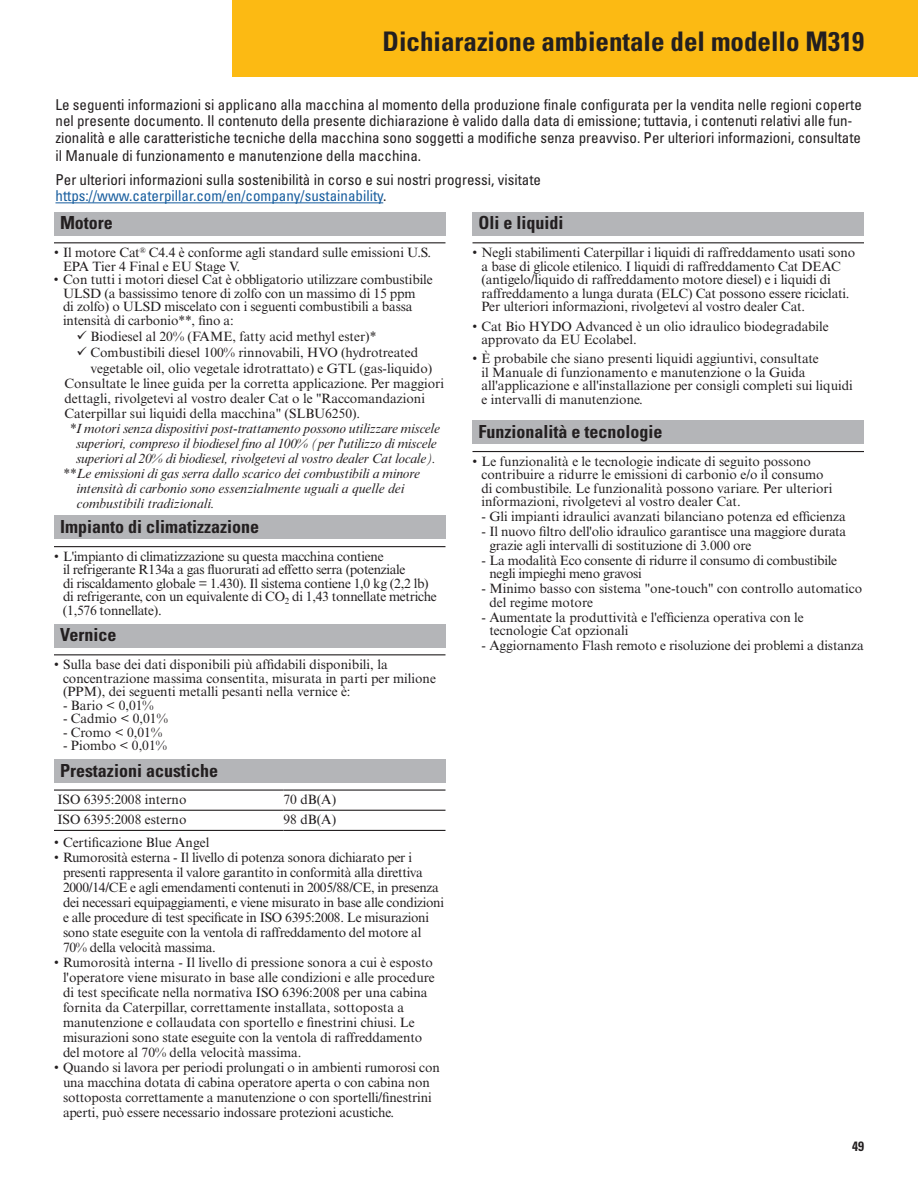
<style>
.page{position:relative;width:918px;height:1188px;background:#fff}
.page>*{position:absolute;margin:0;border:0;box-sizing:border-box;transform-origin:0 0}
.t1{font:700 condensed 27px "Univers LT Std";color:#231f20}
.t2{font:700 condensed 18px "Univers LT Std";color:#231f20}
.t3{font:condensed 15px/16.5px "Univers LT Std";color:#231f20}
.t4{font:condensed 15px "Univers LT Std";color:#175d9e}
.t5{font:13.5px/13.5px "Times New Roman MT Std";letter-spacing:-.01em;color:#231f20}
.t6{font:italic 13.5px "Times New Roman MT Std";letter-spacing:-.02em;color:#231f20}
.t7{font:italic 13.5px "Times New Roman MT Std";color:#231f20}
.t8{font:700 condensed 13.5px "Univers LT Std";color:#231f20}
.s1{color:#231f20}
</style>
<div class="page">
<div style="left:232px;top:0;width:686px;height:76px;background:#fcba13"></div>
<div style="left:54px;top:212px;width:392px;height:23px;background:#b4b5b8"></div>
<hr style="left:54px;top:242px;width:392px;height:1px;background:#231f20">
<div style="left:54px;top:516px;width:392px;height:23px;background:#b4b5b8"></div>
<hr style="left:54px;top:546px;width:392px;height:1px;background:#231f20">
<div style="left:54px;top:624px;width:392px;height:23px;background:#b4b5b8"></div>
<hr style="left:54px;top:654px;width:392px;height:1px;background:#231f20">
<div style="left:54px;top:759px;width:392px;height:24px;background:#b4b5b8"></div>
<hr style="left:54px;top:790px;width:230px;height:1px;background:#231f20">
<hr style="left:284px;top:790px;width:162px;height:1px;background:#231f20">
<hr style="left:54px;top:810px;width:230px;height:1px;background:#231f20">
<hr style="left:284px;top:810px;width:162px;height:1px;background:#231f20">
<hr style="left:54px;top:830px;width:230px;height:1px;background:#231f20">
<hr style="left:284px;top:830px;width:162px;height:1px;background:#231f20">
<div style="left:472px;top:212px;width:392px;height:23px;background:#b4b5b8"></div>
<hr style="left:472px;top:242px;width:392px;height:1px;background:#231f20">
<div style="left:472px;top:421px;width:392px;height:23px;background:#b4b5b8"></div>
<hr style="left:472px;top:451px;width:392px;height:1px;background:#231f20">
<hr style="left:56px;top:202px;width:327px;height:1px;background:#175d9e">
<h1 class="t1" style="left:251px;top:25px;width:536px">Caratteristiche tecniche dell'escavatore gommat</h1>
<h1 class="t1" style="left:383px;top:25px;width:483px">Dichiarazione ambientale del modello M319</h1>
<p class="t3" style="left:56px;top:96px;width:808px">Le seguenti informazioni si applicano alla macchina al momento della produzione finale configurata per la vendita nelle regioni coperte nel presente documento. Il contenuto della presente dichiarazione è valido dalla data di emissione; tuttavia, i contenuti relativi alle fun&shy;zionalità e alle caratteristiche tecniche della macchina sono soggetti a modifiche senza preavviso. Per ulteriori informazioni, consultate</p>
<p class="t3" style="left:56px;top:143px;width:487px;line-height:24px">il Manuale di funzionamento e manutenzione della macchina.<br>Per ulteriori informazioni sulla sostenibilità in corso e sui nostri progressi, visitate</p>
<p class="t4" style="left:56px;top:187px;width:331px">https://www.caterpillar.com/en/company/sustainability<span class="s1">.</span></p>
<h2 class="t2" style="left:60px;top:212px;width:54px">Motore</h2>
<p class="t5" style="left:63px;top:246px;width:370px;text-indent:-9px">• Il motore Cat<sup>®</sup> C4.4 è conforme agli standard sulle emissioni U.S.<br>EPA Tier 4 Final e EU Stage V.</p>
<p class="t5" style="left:63px;top:273px;width:371px;text-indent:-9px">• Con tutti i motori diesel Cat è obbligatorio utilizzare combustibile ULSD (a bassissimo tenore di zolfo con un massimo di 15 ppm<br>di zolfo) o ULSD miscelato con i seguenti combustibili a bassa intensità di carbonio**, fino a:</p>
<p class="t5" style="left:77px;top:329px;width:301px">✓ Biodiesel al 20% (FAME, fatty acid methyl ester)*</p>
<p class="t5" style="left:77px;top:346px;width:343px">✓ Combustibili diesel 100% rinnovabili, HVO (hydrotreated</p>
<p class="t5" style="left:90px;top:362px;width:343px">vegetable oil, olio vegetale idrotrattato) e GTL (gas-liquido)</p>
<p class="t5" style="left:64px;top:377px;width:381px">Consultate le linee guida per la corretta applicazione. Per maggiori</p>
<p class="t5" style="left:64px;top:392px;width:362px">dettagli, rivolgetevi al vostro dealer Cat o le "Raccomandazioni</p>
<p class="t5" style="left:64px;top:407px;width:297px">Caterpillar sui liquidi della macchina" (SLBU6250).</p>
<p class="t6" style="left:70px;top:421px;width:372px">*I motori senza dispositivi post-trattamento possono utilizzare miscele</p>
<p class="t6" style="left:76px;top:436px;width:362px">superiori, compreso il biodiesel fino al 100% (per l'utilizzo di miscele</p>
<p class="t6" style="left:76px;top:451px;width:361px">superiori al 20% di biodiesel, rivolgetevi al vostro dealer Cat locale).</p>
<p class="t6" style="left:63px;top:466px;width:359px">**Le emissioni di gas serra dallo scarico dei combustibili a minore</p>
<p class="t7" style="left:77px;top:481px;width:329px">intensità di carbonio sono essenzialmente uguali a quelle dei</p>
<p class="t7" style="left:77px;top:496px;width:140px">combustibili tradizionali.</p>
<h2 class="t2" style="left:60px;top:516px;width:201px">Impianto di climatizzazione</h2>
<p class="t5" style="left:63px;top:550px;width:375px;text-indent:-9px">• L'impianto di climatizzazione su questa macchina contiene<br>il refrigerante R134a a gas fluorurati ad effetto serra (potenziale<br>di riscaldamento globale = 1.430). Il sistema contiene 1,0 kg (2,2 lb) di refrigerante, con un equivalente di CO<sub>2</sub> di 1,43 tonnellate metriche (1,576 tonnellate).</p>
<h2 class="t2" style="left:60px;top:624px;width:58px">Vernice</h2>
<p class="t5" style="left:63px;top:658px;width:374px;text-indent:-9px">• Sulla base dei dati disponibili più affidabili disponibili, la concentrazione massima consentita, misurata in parti per milione (PPM), dei seguenti metalli pesanti nella vernice è:</p>
<p class="t5" style="left:63px;top:698px;width:92px">- Bario &lt; 0,01%</p>
<p class="t5" style="left:63px;top:712px;width:106px">- Cadmio &lt; 0,01%</p>
<p class="t5" style="left:63px;top:725px;width:101px">- Cromo &lt; 0,01%</p>
<p class="t5" style="left:63px;top:739px;width:105px">- Piombo &lt; 0,01%</p>
<h2 class="t2" style="left:60px;top:759px;width:160px">Prestazioni acustiche</h2>
<p class="t5" style="left:57px;top:793px;width:131px">ISO 6395:2008 interno</p>
<p class="t5" style="left:284px;top:793px;width:54px">70 dB(A)</p>
<p class="t5" style="left:57px;top:813px;width:131px">ISO 6395:2008 esterno</p>
<p class="t5" style="left:284px;top:813px;width:54px">98 dB(A)</p>
<p class="t5" style="left:54px;top:836px;width:157px">• Certificazione Blue Angel</p>
<p class="t5" style="left:63px;top:850px;width:383px;line-height:15px;text-indent:-9px">• Rumorosità esterna - Il livello di potenza sonora dichiarato per i presenti rappresenta il valore garantito in conformità alla direttiva 2000/14/CE e agli emendamenti contenuti in 2005/88/CE, in presenza dei necessari equipaggiamenti, e viene misurato in base alle condizioni e alle procedure di test specificate in ISO 6395:2008. Le misurazioni sono state eseguite con la ventola di raffreddamento del motore al 70% della velocità massima.</p>
<p class="t5" style="left:63px;top:955px;width:373px;line-height:15px;text-indent:-9px">• Rumorosità interna - Il livello di pressione sonora a cui è esposto l'operatore viene misurato in base alle condizioni e alle procedure di test specificate nella normativa ISO 6396:2008 per una cabina fornita da Caterpillar, correttamente installata, sottoposta a manutenzione e collaudata con sportello e finestrini chiusi. Le misurazioni sono state eseguite con la ventola di raffreddamento del motore al 70% della velocità massima.</p>
<p class="t5" style="left:63px;top:1060px;width:378px;line-height:15px;text-indent:-9px">• Quando si lavora per periodi prolungati o in ambienti rumorosi con una macchina dotata di cabina operatore aperta o con cabina non sottoposta correttamente a manutenzione o con sportelli/finestrini aperti, può essere necessario indossare protezioni acustiche.</p>
<h2 class="t2" style="left:478px;top:212px;width:87px">Oli e liquidi</h2>
<p class="t5" style="left:482px;top:246px;width:375px;text-indent:-9px">• Negli stabilimenti Caterpillar i liquidi di raffreddamento usati sono a base di glicole etilenico. I liquidi di raffreddamento Cat DEAC (antigelo/liquido di raffreddamento motore diesel) e i liquidi di raffreddamento a lunga durata (ELC) Cat possono essere riciclati.<br>Per ulteriori informazioni, rivolgetevi al vostro dealer Cat.</p>
<p class="t5" style="left:482px;top:319px;width:349px;text-indent:-9px">• Cat Bio HYDO Advanced è un olio idraulico biodegradabile approvato da EU Ecolabel.</p>
<p class="t5" style="left:482px;top:352px;width:373px;text-indent:-9px">• È probabile che siano presenti liquidi aggiuntivi, consultate<br>il Manuale di funzionamento e manutenzione o la Guida all'applicazione e all'installazione per consigli completi sui liquidi e intervalli di manutenzione.</p>
<h2 class="t2" style="left:478px;top:421px;width:186px">Funzionalità e tecnologie</h2>
<p class="t5" style="left:482px;top:454px;width:352px;text-indent:-9px">• Le funzionalità e le tecnologie indicate di seguito possono contribuire a ridurre le emissioni di carbonio e/o il consumo di combustibile. Le funzionalità possono variare. Per ulteriori informazioni, rivolgetevi al vostro dealer Cat.</p>
<p class="t5" style="left:482px;top:510px;width:366px">- Gli impianti idraulici avanzati bilanciano potenza ed efficienza</p>
<p class="t5" style="left:489px;top:525px;width:359px;text-indent:-8px">- Il nuovo filtro dell'olio idraulico garantisce una maggiore durata grazie agli intervalli di sostituzione di 3.000 ore</p>
<p class="t5" style="left:489px;top:553px;width:349px;text-indent:-8px">- La modalità Eco consente di ridurre il consumo di combustibile negli impieghi meno gravosi</p>
<p class="t5" style="left:489px;top:582px;width:374px;text-indent:-8px">- Minimo basso con sistema "one-touch" con controllo automatico del regime motore</p>
<p class="t5" style="left:489px;top:610px;width:316px;text-indent:-8px">- Aumentate la produttività e l'efficienza operativa con le tecnologie Cat opzionali</p>
<p class="t5" style="left:482px;top:639px;width:384px">- Aggiornamento Flash remoto e risoluzione dei problemi a distanza</p>
<p class="t8" style="left:852px;top:1138px;width:13px">49</p>
</div>
